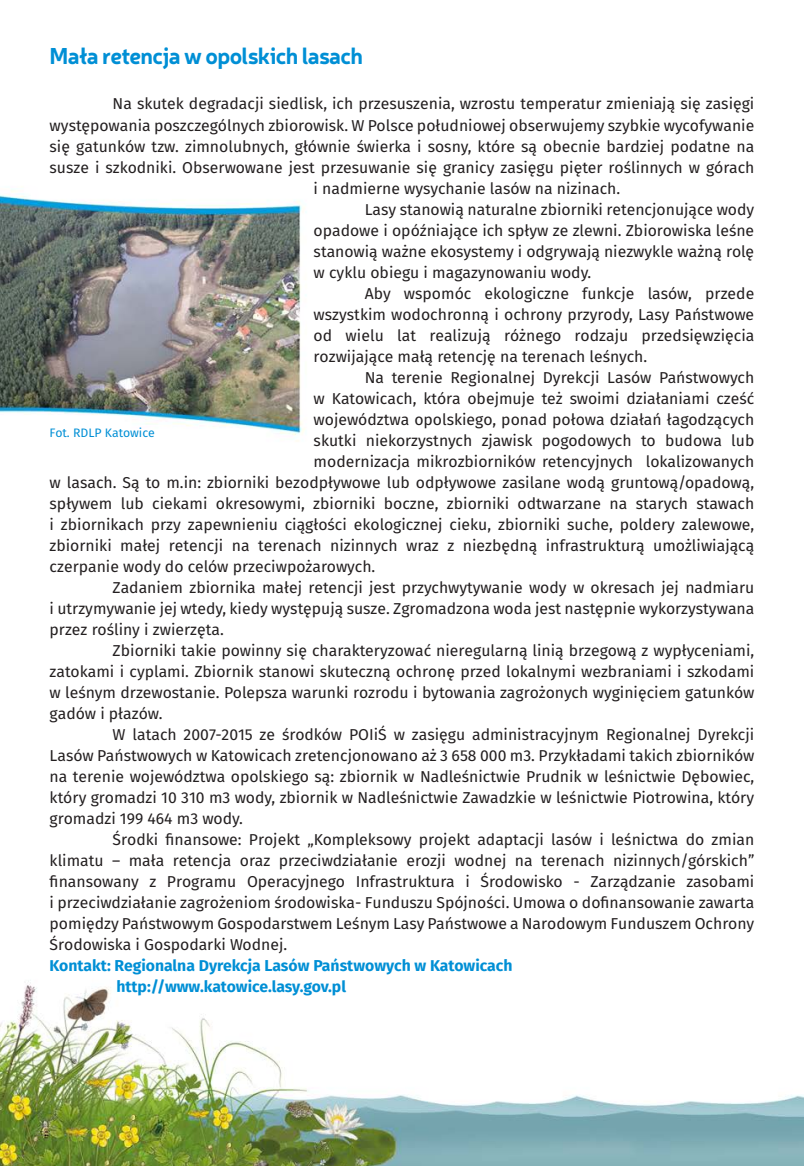
<style>
.page{position:relative;width:804px;height:1166px;background:#fff}
.page>*{position:absolute;margin:0;border:0;box-sizing:border-box;transform-origin:0 0}
.t1{font:700 22.75px "Neris";letter-spacing:-.03em;color:#008fd5}
.t2{font:15.75px/21px "Fira Sans";color:#231f20;text-align:justify}
.t3{font:700 15.75px "Fira Sans";color:#008fd5}
.t4{font:12.25px "Fira Sans";color:#008fd5}
</style>
<div class="page">
<img style="left:0;top:189px;width:804px;height:977px">
<p class="t1" style="left:50px;top:40px;width:315px">Mała retencja w opolskich lasach</p>
<p class="t2" style="left:113px;top:93px;width:643px">Na skutek degradacji siedlisk, ich przesuszenia, wzrostu temperatur zmieniają się zasięgi</p>
<p class="t2" style="left:50px;top:114px;width:706px">występowania poszczególnych zbiorowisk. W Polsce południowej obserwujemy szybkie wycofywanie</p>
<p class="t2" style="left:50px;top:135px;width:706px">się gatunków tzw. zimnolubnych, głównie świerka i sosny, które są obecnie bardziej podatne na</p>
<p class="t2" style="left:50px;top:156px;width:706px">susze i szkodniki. Obserwowane jest przesuwanie się granicy zasięgu pięter roślinnych w górach</p>
<p class="t2" style="left:314px;top:177px;width:308px">i nadmierne wysychanie lasów na nizinach.</p>
<p class="t2" style="left:314px;top:198px;width:442px;text-indent:51px">Lasy stanowią naturalne zbiorniki retencjonujące wody opadowe i opóźniające ich spływ ze zlewni. Zbiorowiska leśne stanowią ważne ekosystemy i odgrywają niezwykle ważną rolę w cyklu obiegu i magazynowaniu wody.</p>
<p class="t2" style="left:314px;top:282px;width:442px;text-indent:51px">Aby wspomóc ekologiczne funkcje lasów, przede wszystkim wodochronną i ochrony przyrody, Lasy Państwowe od wielu lat realizują różnego rodzaju przedsięwzięcia rozwijające małą retencję na terenach leśnych.</p>
<p class="t2" style="left:365px;top:366px;width:391px">Na terenie Regionalnej Dyrekcji Lasów Państwowych</p>
<p class="t2" style="left:314px;top:387px;width:442px">w Katowicach, która obejmuje też swoimi działaniami cześć</p>
<p class="t2" style="left:314px;top:408px;width:442px">województwa opolskiego, ponad połowa działań łagodzących</p>
<p class="t2" style="left:314px;top:429px;width:442px">skutki niekorzystnych zjawisk pogodowych to budowa lub</p>
<p class="t2" style="left:314px;top:450px;width:442px">modernizacja mikrozbiorników retencyjnych lokalizowanych</p>
<p class="t2" style="left:50px;top:471px;width:706px">w lasach. Są to m.in: zbiorniki bezodpływowe lub odpływowe zasilane wodą gruntową/opadową,</p>
<p class="t2" style="left:50px;top:492px;width:706px">spływem lub ciekami okresowymi, zbiorniki boczne, zbiorniki odtwarzane na starych stawach</p>
<p class="t2" style="left:50px;top:513px;width:706px">i zbiornikach przy zapewnieniu ciągłości ekologicznej cieku, zbiorniki suche, poldery zalewowe,</p>
<p class="t2" style="left:50px;top:534px;width:706px">zbiorniki małej retencji na terenach nizinnych wraz z niezbędną infrastrukturą umożliwiającą</p>
<p class="t2" style="left:50px;top:555px;width:327px">czerpanie wody do celów przeciwpożarowych.</p>
<p class="t2" style="left:50px;top:576px;width:706px;text-indent:63px">Zadaniem zbiornika małej retencji jest przychwytywanie wody w okresach jej nadmiaru i utrzymywanie jej wtedy, kiedy występują susze. Zgromadzona woda jest następnie wykorzystywana przez rośliny i zwierzęta.</p>
<p class="t2" style="left:50px;top:639px;width:706px;text-indent:63px">Zbiorniki takie powinny się charakteryzować nieregularną linią brzegową z wypłyceniami, zatokami i cyplami. Zbiornik stanowi skuteczną ochronę przed lokalnymi wezbraniami i szkodami w leśnym drzewostanie. Polepsza warunki rozrodu i bytowania zagrożonych wyginięciem gatunków gadów i płazów.</p>
<p class="t2" style="left:50px;top:723px;width:706px;text-indent:63px">W latach 2007-2015 ze środków POIiŚ w zasięgu administracyjnym Regionalnej Dyrekcji Lasów Państwowych w Katowicach zretencjonowano aż 3 658 000 m3. Przykładami takich zbiorników na terenie województwa opolskiego są: zbiornik w Nadleśnictwie Prudnik w leśnictwie Dębowiec, który gromadzi 10 310 m3 wody, zbiornik w Nadleśnictwie Zawadzkie w leśnictwie Piotrowina, który gromadzi 199 464 m3 wody.</p>
<p class="t2" style="left:50px;top:828px;width:706px;text-indent:63px">Środki finansowe: Projekt „Kompleksowy projekt adaptacji lasów i leśnictwa do zmian klimatu – mała retencja oraz przeciwdziałanie erozji wodnej na terenach nizinnych/górskich” finansowany z Programu Operacyjnego Infrastruktura i Środowisko - Zarządzanie zasobami i przeciwdziałanie zagrożeniom środowiska- Funduszu Spójności. Umowa o dofinansowanie zawarta pomiędzy Państwowym Gospodarstwem Leśnym Lasy Państwowe a Narodowym Funduszem Ochrony Środowiska i Gospodarki Wodnej.</p>
<p class="t3" style="left:50px;top:952px;width:464px">Kontakt: Regionalna Dyrekcja Lasów Państwowych w Katowicach</p>
<p class="t3" style="left:116px;top:973px;width:231px">http://www.katowice.lasy.gov.pl</p>
<p class="t4" style="left:50px;top:424px;width:107px">Fot. RDLP Katowice</p>
</div>
